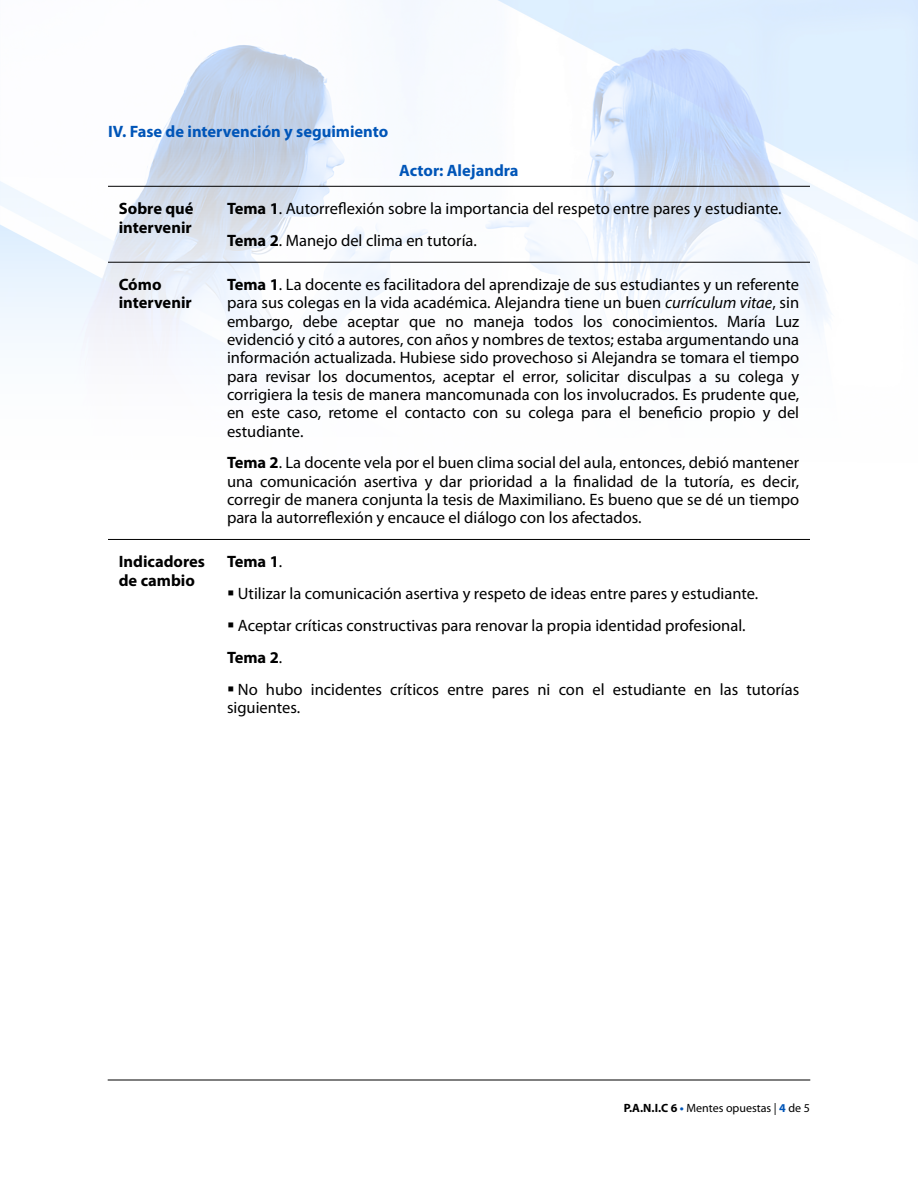
<style>
.page{position:relative;width:918px;height:1188px;background:#fff}
.page>*{position:absolute;margin:0;border:0;box-sizing:border-box;transform-origin:0 0}
.t1{font:16.5px/18.3px "Myriad Pro";color:#000;text-align:justify}
.t2{font:700 16.5px/18.3px "Myriad Pro";color:#000}
.t3{font:700 16.5px "Myriad Pro";color:#0055b8}
.t4{font:12px "Myriad Pro";color:#000}
.s1{font-weight:700}
.s2{font-style:italic}
.s3{font-weight:400}
.s4{font-weight:700;color:#0055b8}
</style>
<div class="page">
<hr style="left:108px;top:1080px;width:702px;height:1px;background:#000">
<img style="left:0;top:0;width:918px;height:345px">
<hr style="left:108px;top:186px;width:702px;height:1px;background:#000">
<hr style="left:108px;top:262px;width:702px;height:1px;background:#000">
<hr style="left:108px;top:539px;width:702px;height:1px;background:#000">
<p class="t3" style="left:108px;top:124px;width:282px">IV. Fase de intervención y seguimiento</p>
<p class="t3" style="left:399px;top:163px;width:121px">Actor: Alejandra</p>
<p class="t2" style="left:119px;top:201px;width:76px">Sobre qué intervenir</p>
<p class="t1" style="left:227px;top:194px;width:556px;line-height:31.8px"><span class="s1">Tema 1</span>. Autorreflexión sobre la importancia del respeto entre pares y estudiante.<br><span class="s1">Tema 2</span>. Manejo del clima en tutoría.</p>
<p class="t2" style="left:119px;top:277px;width:75px">Cómo intervenir</p>
<p class="t1" style="left:227px;top:277px;width:574px"><span class="s1">Tema 1</span>. La docente es facilitadora del aprendizaje de sus estudiantes y un referente para sus colegas en la vida académica. Alejandra tiene un buen <span class="s2">currículum vitae</span>, sin embargo, debe aceptar que no maneja todos los conocimientos. María Luz evidenció y citó a autores, con años y nombres de textos; estaba argumentando una información actualizada. Hubiese sido provechoso si Alejandra se tomara el tiempo para revisar los documentos, aceptar el error, solicitar disculpas a su colega y corrigiera la tesis de manera mancomunada con los involucrados. Es prudente que, en este caso, retome el contacto con su colega para el beneficio propio y del estudiante.</p>
<p class="t1" style="left:227px;top:455px;width:574px"><span class="s1">Tema 2</span>. La docente vela por el buen clima social del aula, entonces, debió mantener una comunicación asertiva y dar prioridad a la finalidad de la tutoría, es decir, corregir de manera conjunta la tesis de Maximiliano. Es bueno que se dé un tiempo para la autorreflexión y encauce el diálogo con los afectados.</p>
<p class="t2" style="left:119px;top:554px;width:88px">Indicadores de cambio</p>
<p class="t2" style="left:227px;top:554px;width:57px">Tema 1<span class="s3">.</span></p>
<p class="t1" style="left:238px;top:586px;width:522px">Utilizar la comunicación asertiva y respeto de ideas entre pares y estudiante.</p>
<p class="t1" style="left:238px;top:618px;width:509px">Aceptar críticas constructivas para renovar la propia identidad profesional.</p>
<p class="t2" style="left:227px;top:650px;width:57px">Tema 2<span class="s3">.</span></p>
<p class="t1" style="left:238px;top:681px;width:563px">No hubo incidentes críticos entre pares ni con el estudiante en las tutorías</p>
<p class="t1" style="left:227px;top:700px;width:75px">siguientes.</p>
<p class="t4" style="left:624px;top:1102px;width:188px"><span class="s1">P.A.N.I.C 6</span> <span class="s4">•</span> Mentes opuestas | <span class="s4">4</span> de 5</p>
</div>
